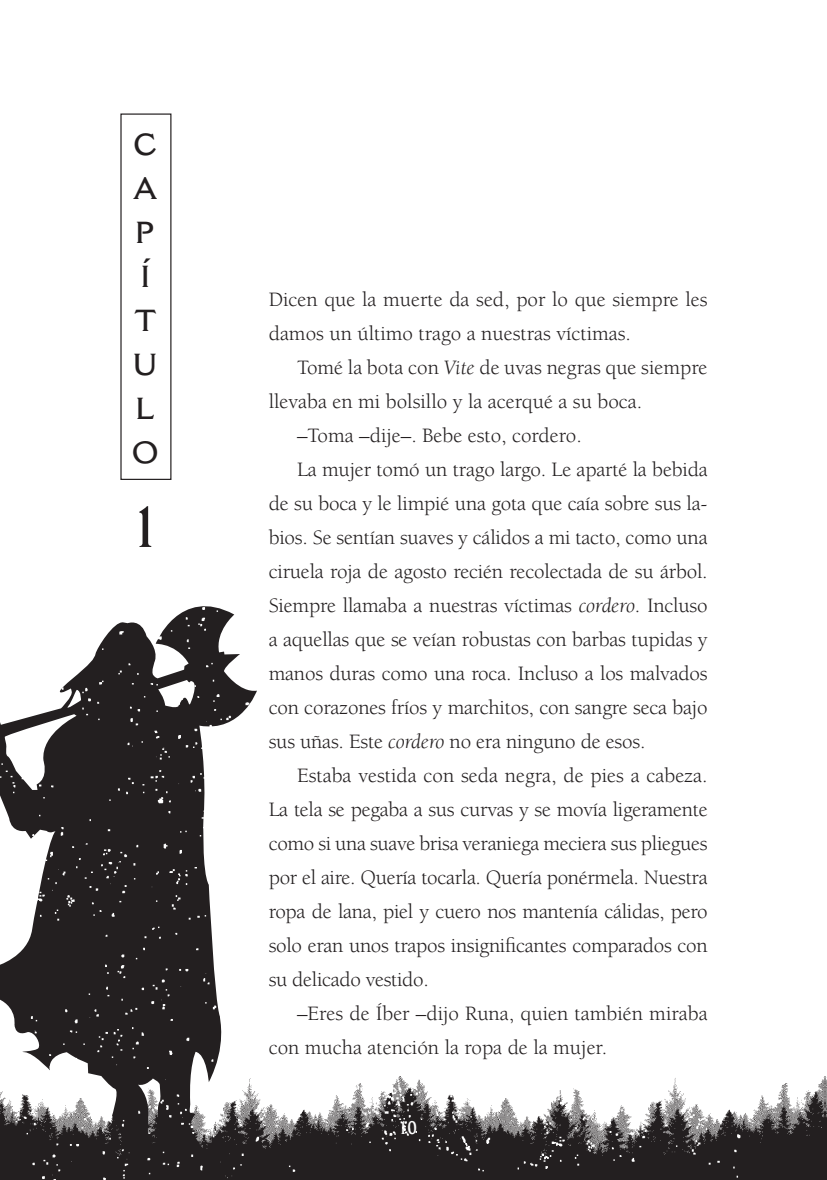
<style>
.page{position:relative;width:827px;height:1180px;background:#fff}
.page>*{position:absolute;margin:0;border:0;box-sizing:border-box;transform-origin:0 0}
.t1{font:600 56px "Cantoria MT Std";color:#231f20}
.t2{font:600 30px/44px "Cantoria MT Std";color:#231f20}
.t3{font:21px/34px "Berkeley Std";letter-spacing:-.01em;color:#231f20}
.t4{font:600 18px "Cantoria MT Std";color:#fff}
.s1{font-style:italic}
</style>
<div class="page">
<img style="left:4px;top:973px;width:811px;height:207px">
<img style="left:0;top:606px;width:257px;height:367px">
<h2 class="t2" style="left:132px;top:122px;width:28px">C<br>A<br>P<br>Í<br>T<br>U<br>L<br>O</h2>
<h1 class="t1" style="left:133px;top:493px;width:25px">1</h1>
<p class="t3" style="left:268px;top:283px;width:440px">Dicen que la muerte da sed, por lo que siempre les damos un último trago a nuestras víctimas.</p>
<p class="t3" style="left:297px;top:351px;width:412px">Tomé la bota con <span class="s1">Vite</span> de uvas negras que siempre</p>
<p class="t3" style="left:268px;top:385px;width:375px">llevaba en mi bolsillo y la acerqué a su boca.</p>
<p class="t3" style="left:297px;top:419px;width:286px">–Toma –dije–. Bebe esto, cordero.</p>
<p class="t3" style="left:297px;top:453px;width:412px">La mujer tomó un trago largo. Le aparté la bebida</p>
<p class="t3" style="left:268px;top:487px;width:440px">de su boca y le limpié una gota que caía sobre sus la-</p>
<p class="t3" style="left:268px;top:521px;width:440px">bios. Se sentían suaves y cálidos a mi tacto, como una</p>
<p class="t3" style="left:268px;top:555px;width:440px">ciruela roja de agosto recién recolectada de su árbol.</p>
<p class="t3" style="left:268px;top:589px;width:440px">Siempre llamaba a nuestras víctimas <span class="s1">cordero</span>. Incluso</p>
<p class="t3" style="left:268px;top:623px;width:440px">a aquellas que se veían robustas con barbas tupidas y</p>
<p class="t3" style="left:268px;top:657px;width:440px">manos duras como una roca. Incluso a los malvados</p>
<p class="t3" style="left:268px;top:691px;width:440px">con corazones fríos y marchitos, con sangre seca bajo</p>
<p class="t3" style="left:268px;top:725px;width:378px">sus uñas. Este <span class="s1">cordero</span> no era ninguno de esos.</p>
<p class="t3" style="left:297px;top:759px;width:412px">Estaba vestida con seda negra, de pies a cabeza.</p>
<p class="t3" style="left:268px;top:793px;width:440px">La tela se pegaba a sus curvas y se movía ligeramente</p>
<p class="t3" style="left:268px;top:827px;width:440px">como si una suave brisa veraniega meciera sus pliegues</p>
<p class="t3" style="left:268px;top:861px;width:440px">por el aire. Quería tocarla. Quería ponérmela. Nuestra</p>
<p class="t3" style="left:268px;top:895px;width:440px">ropa de lana, piel y cuero nos mantenía cálidas, pero</p>
<p class="t3" style="left:268px;top:929px;width:440px">solo eran unos trapos insignificantes comparados con</p>
<p class="t3" style="left:268px;top:963px;width:162px">su delicado vestido.</p>
<p class="t3" style="left:297px;top:997px;width:412px">–Eres de Íber –dijo Runa, quien también miraba</p>
<p class="t3" style="left:268px;top:1031px;width:340px">con mucha atención la ropa de la mujer.</p>
<p class="t4" style="left:399px;top:1117px;width:19px">10</p>
</div>
